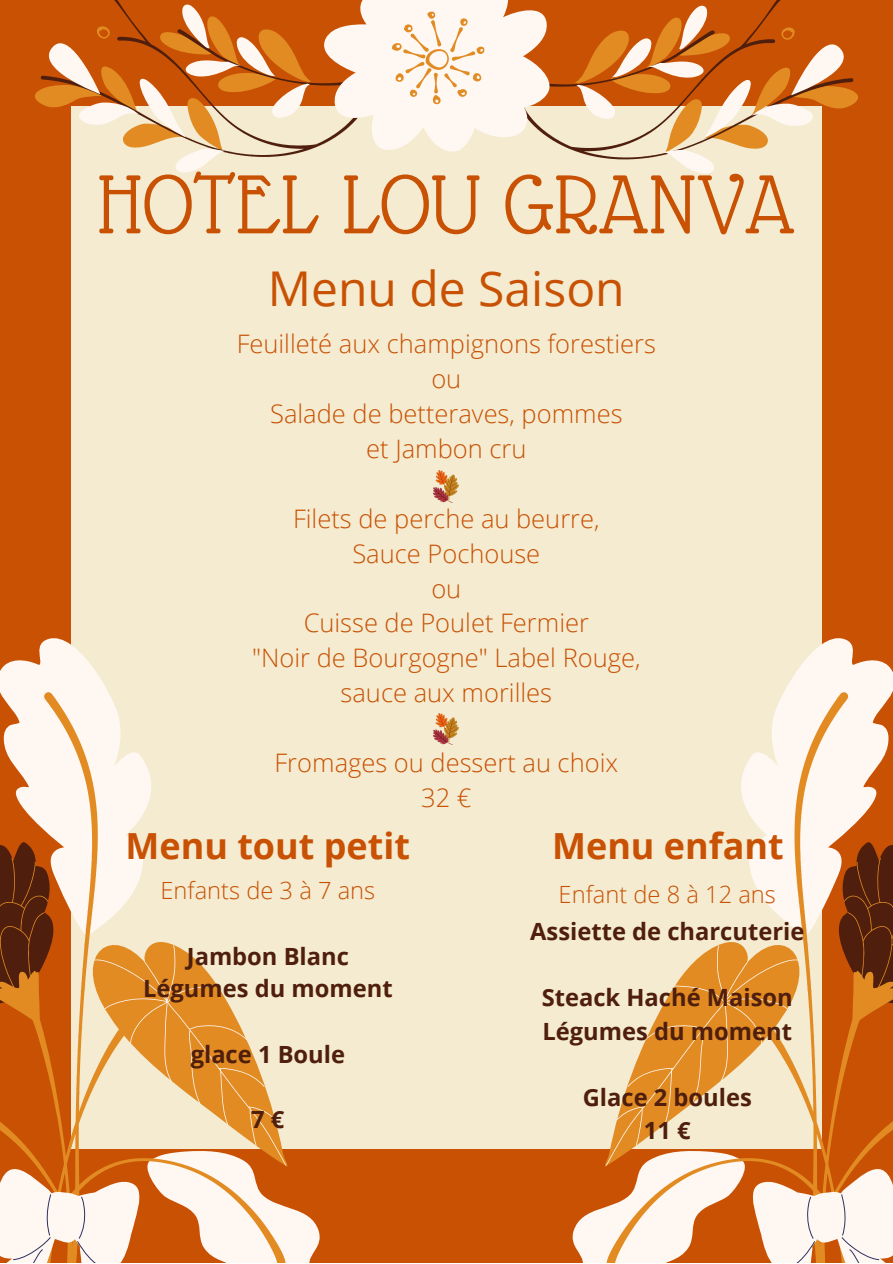
<style>
.page{position:relative;width:893px;height:1264px;background:#fff}
.page>*{position:absolute;margin:0;border:0;box-sizing:border-box;transform-origin:0 0}
.t1{font:90.75px "Glass Antiqua";color:#c85103}
.t2{font:48px "Open Sans";color:#c85103}
.t3{font:700 36px "Open Sans";color:#c85103}
.t4{font:300 25.5px/34.8px "Open Sans";color:#c85103;text-align:center}
.t5{font:700 23.7px/33.2px "Open Sans";color:#4f1e0c;text-align:center}
.t6{font:300 23.7px "Open Sans";color:#c85103}
</style>
<div class="page">
<div style="left:0;top:0;width:892px;height:1262px;background:#c85103"></div>
<div style="left:71px;top:106px;width:750px;height:1042px;background:#f4ebd0"></div>
<svg style="left:0;top:638px;width:340px;height:624px"></svg>
<svg style="left:0;top:692px;width:287px;height:570px"></svg>
<svg style="left:0;top:945px;width:286px;height:317px"></svg>
<svg style="left:0;top:1193px;width:122px;height:69px;background:#f7e7dc"></svg>
<svg style="left:552px;top:631px;width:340px;height:631px"></svg>
<svg style="left:604px;top:692px;width:288px;height:570px"></svg>
<svg style="left:606px;top:945px;width:286px;height:317px"></svg>
<svg style="left:769px;top:1193px;width:123px;height:69px;background:#f7e7dc"></svg>
<svg style="left:49px;top:43px;width:795px;height:131px"></svg>
<svg style="left:90px;top:0;width:711px;height:104px"></svg>
<img style="left:433px;top:470px;width:25px;height:32px">
<img style="left:433px;top:713px;width:25px;height:31px">
<h1 class="t1" style="left:98px;top:157px;width:698px">HOTEL LOU GRANVA</h1>
<h2 class="t2" style="left:268px;top:255px;width:358px">Menu de Saison</h2>
<p class="t4" style="left:237px;top:326px;width:421px">Feuilleté aux champignons forestiers ou<br>Salade de betteraves, pommes<br>et Jambon cru</p>
<p class="t4" style="left:252px;top:500px;width:390px">Filets de perche au beurre,<br>Sauce Pochouse<br>ou<br>Cuisse de Poulet Fermier<br>"Noir de Bourgogne" Label Rouge, sauce aux morilles</p>
<p class="t4" style="left:274px;top:744px;width:345px">Fromages ou dessert au choix<br>32 €</p>
<h3 class="t3" style="left:126px;top:820px;width:286px">Menu tout petit</h3>
<p class="t6" style="left:160px;top:874px;width:216px">Enfants de 3 à 7 ans</p>
<h3 class="t3" style="left:552px;top:820px;width:233px">Menu enfant</h3>
<p class="t6" style="left:558px;top:878px;width:219px">Enfant de 8 à 12 ans</p>
<p class="t5" style="left:530px;top:914px;width:275px">Assiette de charcuterie</p>
<p class="t5" style="left:143px;top:939px;width:251px;line-height:32.5px">Jambon Blanc<br>Légumes du moment</p>
<p class="t5" style="left:191px;top:1036px;width:156px">glace 1 Boule</p>
<p class="t5" style="left:251px;top:1101px;width:35px">7 €</p>
<p class="t5" style="left:541px;top:980px;width:253px;text-align:left">Steack Haché Maison<br>Légumes du moment</p>
<p class="t5" style="left:582px;top:1080px;width:171px">Glace 2 boules<br>11 €</p>
</div>
